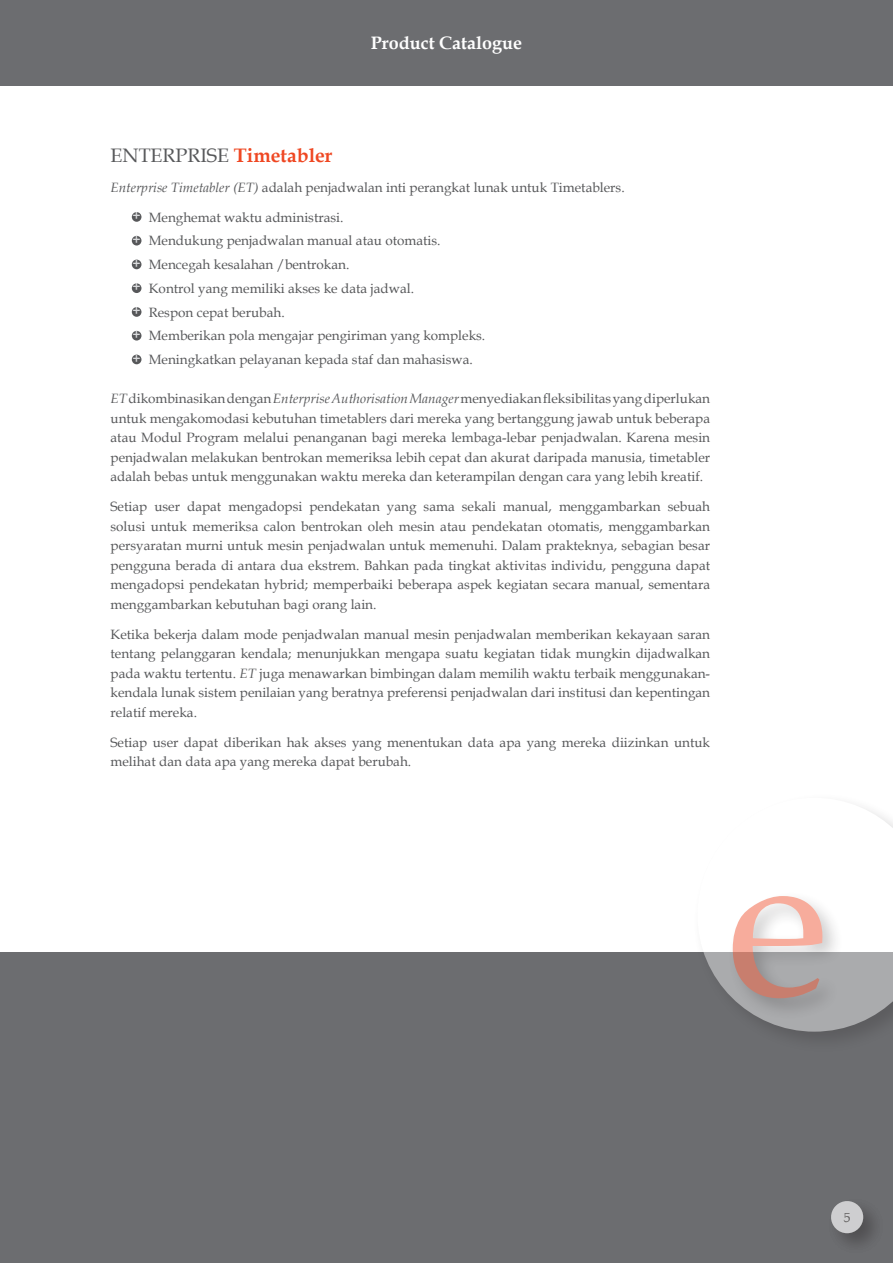
<style>
.page{position:relative;width:893px;height:1263px;background:#fff}
.page>*{position:absolute;margin:0;border:0;box-sizing:border-box;transform-origin:0 0}
.Product_Name{font:19.5px "Book Antiqua";color:#57585a}
.Product_Name-2{font:700 19.5px "Book Antiqua";color:#ef4722}
.t1{font:700 18px "Book Antiqua";color:#fff}
.Body_text{font:13.5px/19.5px "Book Antiqua";color:#57585a;text-align:justify}
.Bullet_text{font:13.5px "Book Antiqua";color:#57585a}
.Bullet_text_LAST{font:13.5px "Book Antiqua";color:#57585a}
.t2{font:13.5px "Book Antiqua";color:#231f20}
.s1{font-style:italic}
.s2{font-weight:700;color:#dcdddf}
</style>
<div class="page">
<div style="left:0;top:952px;width:893px;height:311px;background:#6c6d70"></div>
<div style="left:0;top:0;width:893px;height:85px;background:#6c6d70"></div>
<div style="left:691px;top:791px;width:202px;height:263px;background:#231f20;opacity:.5"></div>
<svg style="left:697px;top:798px;width:196px;height:234px"></svg>
<div style="left:726px;top:890px;width:118px;height:130px;background:#231f20;opacity:.5"></div>
<svg style="left:733px;top:896px;width:89px;height:102px"></svg>
<div style="left:825px;top:1195px;width:59px;height:59px;background:#231f20;opacity:.5"></div>
<div style="left:831px;top:1201px;width:32px;height:32px;background:#ceced0;border-radius:50%"></div>
<div style="left:132px;top:212px;width:9px;height:10px;background:#57585a;border-radius:50%"></div>
<div style="left:132px;top:236px;width:9px;height:9px;background:#57585a;border-radius:50%"></div>
<div style="left:132px;top:260px;width:9px;height:9px;background:#57585a;border-radius:50%"></div>
<div style="left:132px;top:283px;width:9px;height:10px;background:#57585a;border-radius:50%"></div>
<div style="left:132px;top:307px;width:9px;height:10px;background:#57585a;border-radius:50%"></div>
<div style="left:132px;top:331px;width:9px;height:10px;background:#57585a;border-radius:50%"></div>
<div style="left:132px;top:355px;width:9px;height:9px;background:#57585a;border-radius:50%"></div>
<h2 class="t1" style="left:371px;top:31px;width:153px">Product Catalogue</h2>
<p class="Product_Name" style="left:111px;top:141px;width:100px">enterprise</p>
<p class="Product_Name-2" style="left:234px;top:142px;width:100px">Timetabler</p>
<p class="Body_text" style="left:111px;top:177px;width:516px"><span class="s1">Enterprise Timetabler (ET)</span> adalah penjadwalan inti perangkat lunak untuk Timetablers.</p>
<p class="Bullet_text" style="left:132px;top:208px;width:213px"><span class="s2">+</span> Menghemat waktu administrasi.</p>
<p class="Bullet_text" style="left:132px;top:231px;width:310px"><span class="s2">+</span> Mendukung penjadwalan manual atau otomatis.</p>
<p class="Bullet_text" style="left:132px;top:255px;width:218px"><span class="s2">+</span> Mencegah kesalahan /bentrokan.</p>
<p class="Bullet_text" style="left:132px;top:279px;width:283px"><span class="s2">+</span> Kontrol yang memiliki akses ke data jadwal.</p>
<p class="Bullet_text" style="left:132px;top:303px;width:154px"><span class="s2">+</span> Respon cepat berubah.</p>
<p class="Bullet_text" style="left:132px;top:326px;width:354px"><span class="s2">+</span> Memberikan pola mengajar pengiriman yang kompleks.</p>
<p class="Bullet_text_LAST" style="left:132px;top:350px;width:342px"><span class="s2">+</span> Meningkatkan pelayanan kepada staf dan mahasiswa.</p>
<p class="Body_text" style="left:111px;top:388px;width:601px"><span class="s1">ET</span> dikombinasikan dengan <span class="s1">Enterprise Authorisation Manager</span> menyediakan fleksibilitas yang diperlukan untuk mengakomodasi kebutuhan timetablers dari mereka yang bertanggung jawab untuk beberapa atau Modul Program melalui penanganan bagi mereka lembaga-lebar penjadwalan. Karena mesin penjadwalan melakukan bentrokan memeriksa lebih cepat dan akurat daripada manusia, timetabler adalah bebas untuk menggunakan waktu mereka dan keterampilan dengan cara yang lebih kreatif.</p>
<p class="Body_text" style="left:111px;top:496px;width:601px">Setiap user dapat mengadopsi pendekatan yang sama sekali manual, menggambarkan sebuah solusi untuk memeriksa calon bentrokan oleh mesin atau pendekatan otomatis, menggambarkan persyaratan murni untuk mesin penjadwalan untuk memenuhi. Dalam prakteknya, sebagian besar pengguna berada di antara dua ekstrem. Bahkan pada tingkat aktivitas individu, pengguna dapat mengadopsi pendekatan hybrid; memperbaiki beberapa aspek kegiatan secara manual, sementara menggambarkan kebutuhan bagi orang lain.</p>
<p class="Body_text" style="left:111px;top:624px;width:601px">Ketika bekerja dalam mode penjadwalan manual mesin penjadwalan memberikan kekayaan saran tentang pelanggaran kendala; menunjukkan mengapa suatu kegiatan tidak mungkin dijadwalkan pada waktu tertentu. <span class="s1">ET</span> juga menawarkan bimbingan dalam memilih waktu terbaik menggunakan&shy;kendala lunak sistem penilaian yang beratnya preferensi penjadwalan dari institusi dan kepentingan relatif mereka.</p>
<p class="Body_text" style="left:111px;top:732px;width:601px">Setiap user dapat diberikan hak akses yang menentukan data apa yang mereka diizinkan untuk melihat dan data apa yang mereka dapat berubah.</p>
<p class="t2" style="left:844px;top:1208px;width:8px">5</p>
</div>
